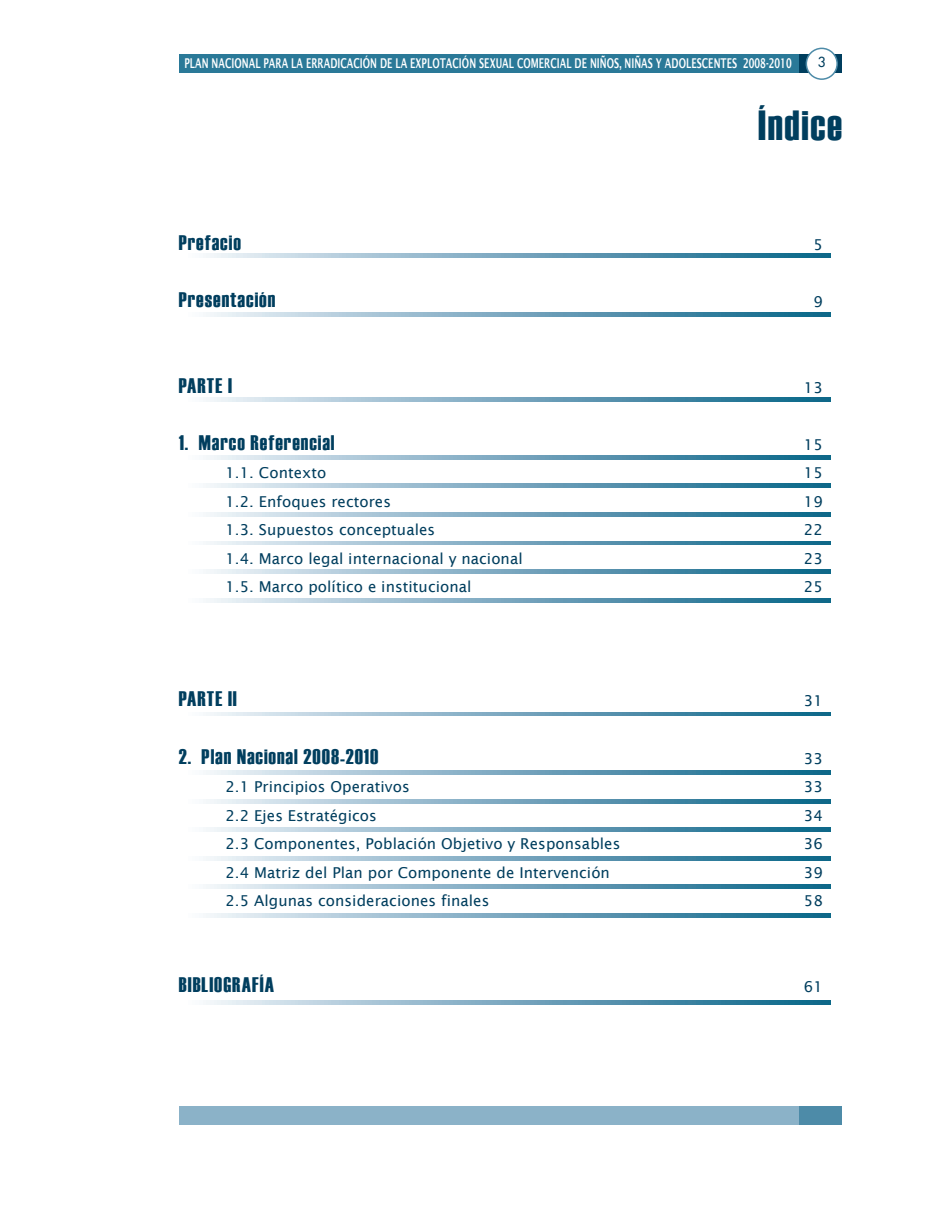
<style>
.page{position:relative;width:936px;height:1206px;background:#fff}
.page>*{position:absolute;margin:0;border:0;box-sizing:border-box;transform-origin:0 0}
.t1{font:42px "Haettenschweiler";letter-spacing:.045em;color:#003e5e}
.t2{font:21px "Haettenschweiler";letter-spacing:.05em;color:#003e5e}
.t3{font:15px "Lucida Sans";letter-spacing:.005em;color:#003e5e}
.t4{font:600 13.5px "Lucida Sans";letter-spacing:.005em;color:#fff;scale:.66 1}
.t5{font:13.5px "Futura";color:#003e5e}
</style>
<div class="page">
<div style="left:179px;top:55px;width:633px;height:18px;background:#2a7998"></div>
<div style="left:799px;top:55px;width:43px;height:18px;background:#003e5e"></div>
<div style="left:806px;top:48px;width:30px;height:31px;background:#fff;border-radius:50%"></div>
<div style="left:805px;top:48px;width:32px;height:32px;border:2px solid #4d8ba8;border-radius:50%"></div>
<div style="left:179px;top:1106px;width:633px;height:18px;background:#8bb2c8"></div>
<div style="left:799px;top:1106px;width:43px;height:18px;background:#4d8ba8"></div>
<svg style="left:206px;top:770px;width:624px;height:4px;background:#78a7be"></svg>
<svg style="left:206px;top:254px;width:624px;height:4px;background:#78a7be"></svg>
<svg style="left:206px;top:312px;width:624px;height:4px;background:#78a7be"></svg>
<svg style="left:206px;top:397px;width:624px;height:4px;background:#78a7be"></svg>
<svg style="left:206px;top:455px;width:624px;height:4px;background:#78a7be"></svg>
<svg style="left:206px;top:483px;width:624px;height:4px;background:#78a7be"></svg>
<svg style="left:206px;top:512px;width:624px;height:4px;background:#78a7be"></svg>
<svg style="left:206px;top:541px;width:624px;height:4px;background:#78a7be"></svg>
<svg style="left:206px;top:569px;width:624px;height:4px;background:#78a7be"></svg>
<svg style="left:206px;top:598px;width:624px;height:4px;background:#78a7be"></svg>
<svg style="left:206px;top:712px;width:624px;height:3px;background:#78a7be"></svg>
<svg style="left:206px;top:799px;width:624px;height:3px;background:#78a7be"></svg>
<svg style="left:206px;top:827px;width:624px;height:4px;background:#78a7be"></svg>
<svg style="left:206px;top:856px;width:624px;height:3px;background:#78a7be"></svg>
<svg style="left:206px;top:884px;width:624px;height:4px;background:#78a7be"></svg>
<svg style="left:206px;top:913px;width:624px;height:3px;background:#78a7be"></svg>
<svg style="left:206px;top:1000px;width:624px;height:4px;background:#78a7be"></svg>
<p class="t4" style="left:184px;top:55px;width:921px">PLAN NACIONAL PARA LA ERRADICACIÓN DE LA EXPLOTACIÓN SEXUAL COMERCIAL DE NIÑOS, NIÑAS Y ADOLESCENTES 2008-2010</p>
<p class="t5" style="left:817px;top:54px;width:9px">3</p>
<h1 class="t1" style="left:757px;top:101px;width:86px">Índice</h1>
<h2 class="t2" style="left:179px;top:231px;width:63px">Prefacio</h2>
<p class="t3" style="left:813px;top:236px;width:11px">5</p>
<h2 class="t2" style="left:179px;top:288px;width:98px">Presentación</h2>
<p class="t3" style="left:813px;top:293px;width:11px">9</p>
<h2 class="t2" style="left:179px;top:373px;width:55px">PARTE I</h2>
<p class="t3" style="left:803px;top:379px;width:21px">13</p>
<h2 class="t2" style="left:179px;top:430px;width:157px">1. Marco Referencial</h2>
<p class="t3" style="left:803px;top:436px;width:21px">15</p>
<p class="t3" style="left:225px;top:464px;width:102px">1.1. Contexto</p>
<p class="t3" style="left:803px;top:464px;width:21px">15</p>
<p class="t3" style="left:225px;top:493px;width:167px">1.2. Enfoques rectores</p>
<p class="t3" style="left:803px;top:493px;width:21px">19</p>
<p class="t3" style="left:225px;top:521px;width:211px">1.3. Supuestos conceptuales</p>
<p class="t3" style="left:803px;top:521px;width:21px">22</p>
<p class="t3" style="left:225px;top:550px;width:299px">1.4. Marco legal internacional y nacional</p>
<p class="t3" style="left:803px;top:550px;width:21px">23</p>
<p class="t3" style="left:225px;top:578px;width:247px">1.5. Marco político e institucional</p>
<p class="t3" style="left:803px;top:578px;width:21px">25</p>
<h2 class="t2" style="left:179px;top:687px;width:59px">PARTE II</h2>
<p class="t3" style="left:803px;top:692px;width:21px">31</p>
<h2 class="t2" style="left:179px;top:744px;width:201px">2. Plan Nacional 2008-2010</h2>
<p class="t3" style="left:803px;top:749px;width:21px">33</p>
<p class="t3" style="left:225px;top:778px;width:186px">2.1 Principios Operativos</p>
<p class="t3" style="left:803px;top:778px;width:21px">33</p>
<p class="t3" style="left:225px;top:806px;width:153px">2.2 Ejes Estratégicos</p>
<p class="t3" style="left:803px;top:806px;width:21px">34</p>
<p class="t3" style="left:225px;top:835px;width:396px">2.3 Componentes, Población Objetivo y Responsables</p>
<p class="t3" style="left:803px;top:835px;width:21px">36</p>
<p class="t3" style="left:225px;top:863px;width:386px">2.4 Matriz del Plan por Componente de Intervención</p>
<p class="t3" style="left:803px;top:863px;width:21px">39</p>
<p class="t3" style="left:225px;top:892px;width:265px">2.5 Algunas consideraciones finales</p>
<p class="t3" style="left:803px;top:892px;width:21px">58</p>
<h2 class="t2" style="left:179px;top:972px;width:97px">BIBLIOGRAFÍA</h2>
<p class="t3" style="left:803px;top:977px;width:21px">61</p>
</div>
